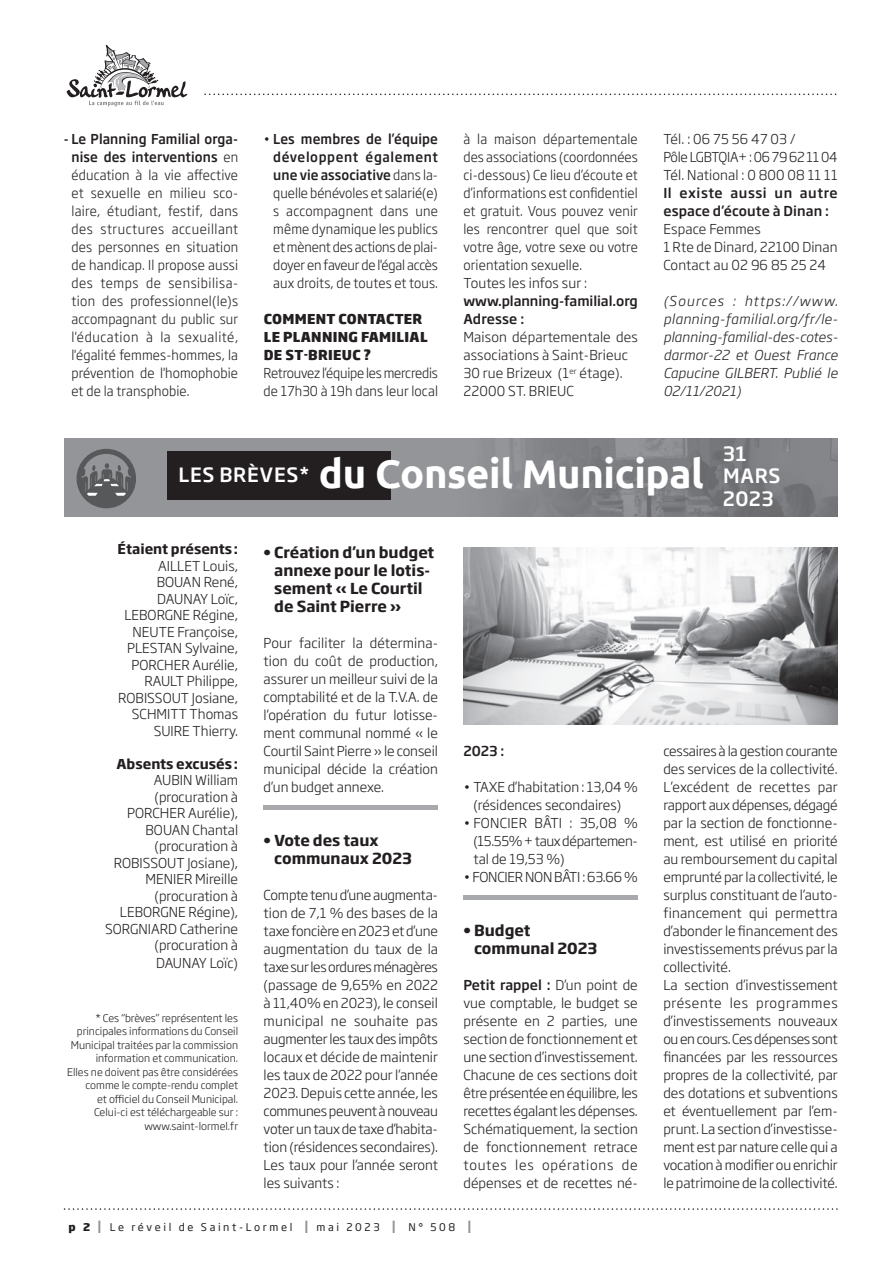
<style>
.page{position:relative;width:893px;height:1263px;background:#fff}
.page>*{position:absolute;margin:0;border:0;box-sizing:border-box;transform-origin:0 0}
.t1{font:700 40.05px "Ubuntu";letter-spacing:-.01em;color:#fff}
.t2{font:500 19.5px/22.5px "Soho Gothic Pro";letter-spacing:.035em;color:#fff}
.t3{font:700 15px/18px "Soho Gothic Pro";color:#231f20}
.t4{font:300 13.5px/18px "Soho Gothic Pro";color:#231f20;text-align:justify}
.t5{font:300 13.5px/18px "Soho Gothic Pro";color:#231f20;text-align:justify;scale:.95 1}
.t6{font:italic 300 13.5px/18px "Soho Gothic Pro";letter-spacing:.01em;color:#231f20;text-align:justify}
.t7{font:500 13.5px/18px "Soho Gothic Pro";letter-spacing:.01em;color:#231f20}
.t8{font:800 13.5px/18px "Soho Gothic Pro";letter-spacing:.025em;color:#231f20;scale:.95 1}
.t9{font:700 13.5px "Soho Gothic Pro";color:#231f20}
.t10{font:300 13.5px "Soho Gothic Pro";letter-spacing:-.02em;color:#231f20}
.t11{font:300 10.5px/13.5px "Soho Gothic Pro";color:#231f20;text-align:right}
.t12{font:10.5px "Soho Gothic Pro";letter-spacing:.25em;color:#231f20}
.s1{font-weight:500}
.s2{font-weight:800}
.s3{font-weight:500;font-size:16.65px;color:#939598}
</style>
<div class="page">
<hr style="left:264px;top:806px;width:174px;height:4px;background:#a8a9ad">
<hr style="left:463px;top:896px;width:175px;height:4px;background:#a8a9ad">
<svg style="left:64px;top:1208px;width:774px;height:2px"></svg>
<svg style="left:66px;top:45px;width:122px;height:62px"></svg>
<svg style="left:204px;top:94px;width:632px;height:1px"></svg>
<img style="left:463px;top:547px;width:375px;height:177px">
<div style="left:64px;top:438px;width:774px;height:79px;background:#939598"></div>
<img style="left:501px;top:438px;width:337px;height:79px">
<svg style="left:77px;top:449px;width:59px;height:59px"></svg>
<div style="left:167px;top:451px;width:224px;height:49px;background:#231f20"></div>
<div style="left:379px;top:463px;width:19px;height:20px;background:#939598;border-radius:50%"></div>
<p class="t5" style="left:72px;top:129px;width:177px;text-indent:-8px"><span class="s1">- Le Planning Familial orga&shy;nise des interventions</span> en éducation à la vie affective et sexuelle en milieu sco&shy;laire, étudiant, festif, dans des structures accueillant des personnes en situation de handicap. Il propose aussi des temps de sensibilisa&shy;tion des professionnel(le)s accompagnant du public sur l'éducation à la sexualité, l'égalité femmes-hommes, la prévention de l'homophobie et de la transphobie.</p>
<p class="t5" style="left:273px;top:129px;width:175px;text-indent:-10px">• <span class="s1">Les membres de l’équipe développent également une vie associative</span> dans la&shy;quelle bénévoles et salarié(e) s accompagnent dans une même dynamique les publics et mènent des actions de plai&shy;doyer en faveur de l'égal accès aux droits, de toutes et tous.</p>
<p class="t8" style="left:264px;top:309px;width:174px">COMMENT CONTACTER<br>LE PLANNING FAMILIAL<br>DE ST-BRIEUC ?</p>
<p class="t5" style="left:264px;top:363px;width:185px">Retrouvez l’équipe les mercredis de 17h30 à 19h dans leur local</p>
<p class="t5" style="left:463px;top:129px;width:185px;text-align:left">à la maison départementale des associations (coordonnées ci-dessous) Ce lieu d’écoute et d’informations est confidentiel et gratuit. Vous pouvez venir les rencontrer quel que soit votre âge, votre sexe ou votre orientation sexuelle.<br>Toutes les infos sur :</p>
<p class="t7" style="left:463px;top:291px;width:176px">www.planning-familial.org<br>Adresse :</p>
<p class="t4" style="left:463px;top:327px;width:176px;text-align:left">Maison départementale des associations à Saint-Brieuc<br>30 rue Brizeux (1<sup>er</sup> étage).<br>22000 ST. BRIEUC</p>
<p class="t4" style="left:663px;top:129px;width:176px;text-align:left">Tél. : 06 75 56 47 03 /<br>Pôle LGBTQIA+ : 06 79 62 11 04<br>Tél. National : 0 800 08 11 11</p>
<p class="t7" style="left:663px;top:183px;width:176px">Il existe aussi un autre espace d’écoute à Dinan :</p>
<p class="t4" style="left:663px;top:219px;width:176px;text-align:left">Espace Femmes<br>1 Rte de Dinard, 22100 Dinan<br>Contact au 02 96 85 25 24</p>
<p class="t6" style="left:663px;top:291px;width:176px">(Sources : https://www. planning-familial.org/fr/le&shy;planning-familial-des-cotes&shy;darmor-22 et Ouest France Capucine GILBERT. Publié le 02/11/2021)</p>
<h2 class="t2" style="left:178px;top:462px;width:133px">LES BRÈVES*</h2>
<h1 class="t1" style="left:319px;top:450px;width:386px">du Conseil Municipal</h1>
<h2 class="t2" style="left:723px;top:441px;width:59px">31<br>MARS<br>2023</h2>
<p class="t9" style="left:118px;top:538px;width:122px">Étaient présents :</p>
<p class="t4" style="left:118px;top:557px;width:121px;line-height:16.5px;text-align:right">AILLET Louis,<br>BOUAN René,<br>DAUNAY Loïc,<br>LEBORGNE Régine,<br>NEUTE Françoise,<br>PLESTAN Sylvaine,<br>PORCHER Aurélie,<br>RAULT Philippe,<br>ROBISSOUT Josiane,<br>SCHMITT Thomas<br>SUIRE Thierry.</p>
<p class="t9" style="left:116px;top:753px;width:123px">Absents excusés :</p>
<p class="t4" style="left:105px;top:771px;width:135px;line-height:16.5px;text-align:right">AUBIN William (procuration à<br>PORCHER Aurélie),<br>BOUAN Chantal (procuration à<br>ROBISSOUT Josiane),<br>MENIER Mireille (procuration à<br>LEBORGNE Régine),<br>SORGNIARD Catherine (procuration à</p>
<p class="t4" style="left:156px;top:953px;width:84px">DAUNAY Loïc)</p>
<p class="t11" style="left:67px;top:1010px;width:172px">* Ces “brèves” représentent les principales informations du Conseil Municipal traitées par la commission information et communication.<br>Elles ne doivent pas être considérées comme le compte-rendu complet<br>et officiel du Conseil Municipal.<br>Celui-ci est téléchargeable sur : www.saint-lormel.fr</p>
<p class="t3" style="left:274px;top:542px;width:162px;text-indent:-11px"><span class="s2">•</span> Création d’un budget annexe pour le lotis&shy;sement « Le Courtil de Saint Pierre »</p>
<p class="t4" style="left:264px;top:633px;width:176px">Pour faciliter la détermina&shy;tion du coût de production, assurer un meilleur suivi de la comptabilité et de la T.V.A. de l’opération du futur lotisse&shy;ment communal nommé « le Courtil Saint Pierre » le conseil municipal décide la création d’un budget annexe.</p>
<p class="t3" style="left:274px;top:830px;width:139px;text-indent:-11px"><span class="s2">•</span> Vote des taux communaux 2023</p>
<p class="t4" style="left:264px;top:885px;width:176px">Compte tenu d’une augmenta&shy;tion de 7,1 % des bases de la taxe foncière en 2023 et d’une augmentation du taux de la taxe sur les ordures ménagères (passage de 9,65% en 2022 à 11,40% en 2023), le conseil municipal ne souhaite pas augmenter les taux des impôts locaux et décide de maintenir les taux de 2022 pour l’année 2023. Depuis cette année, les communes peuvent à nouveau voter un taux de taxe d’habita&shy;tion (résidences secondaires).<br>Les taux pour l’année seront les suivants :</p>
<p class="t7" style="left:463px;top:741px;width:42px">2023 :</p>
<p class="t4" style="left:463px;top:777px;width:176px;text-align:center">• TAXE d’habitation : 13,04 % (résidences secondaires)</p>
<p class="t4" style="left:473px;top:813px;width:166px;text-indent:-10px">• FONCIER BÂTI : 35,08 % (15.55% + taux départemen&shy;tal de 19,53 %)</p>
<p class="t10" style="left:463px;top:866px;width:176px">• FONCIER NON BÂTI : 63.66 %</p>
<p class="t3" style="left:474px;top:920px;width:125px;text-indent:-11px"><span class="s2">•</span> Budget communal 2023</p>
<p class="t4" style="left:463px;top:975px;width:176px"><span class="s1">Petit rappel :</span> D’un point de vue comptable, le budget se présente en 2 parties, une section de fonctionnement et une section d’investissement.<br>Chacune de ces sections doit être présentée en équilibre, les recettes égalant les dépenses.<br>Schématiquement, la section de fonctionnement retrace toutes les opérations de dépenses et de recettes né-</p>
<p class="t12" style="left:68px;top:1219px;width:405px"><span class="s2">p 2</span> <span class="s3">I</span> Le réveil de Saint-Lormel <span class="s3">I</span> mai 2023 <span class="s3">I</span> N° 508 <span class="s3">I</span></p>
<p class="t4" style="left:663px;top:741px;width:176px;text-align:left">cessaires à la gestion courante des services de la collectivité.<br>L’excédent de recettes par rapport aux dépenses, dégagé par la section de fonctionne&shy;ment, est utilisé en priorité au remboursement du capital emprunté par la collectivité, le surplus constituant de l’auto&shy;financement qui permettra d’abonder le financement des investissements prévus par la collectivité.<br>La section d’investissement présente les programmes d’investissements nouveaux ou en cours. Ces dépenses sont financées par les ressources propres de la collectivité, par des dotations et subventions et éventuellement par l’em&shy;prunt. La section d’investisse&shy;ment est par nature celle qui a vocation à modifier ou enrichir le patrimoine de la collectivité.</p>
</div>
